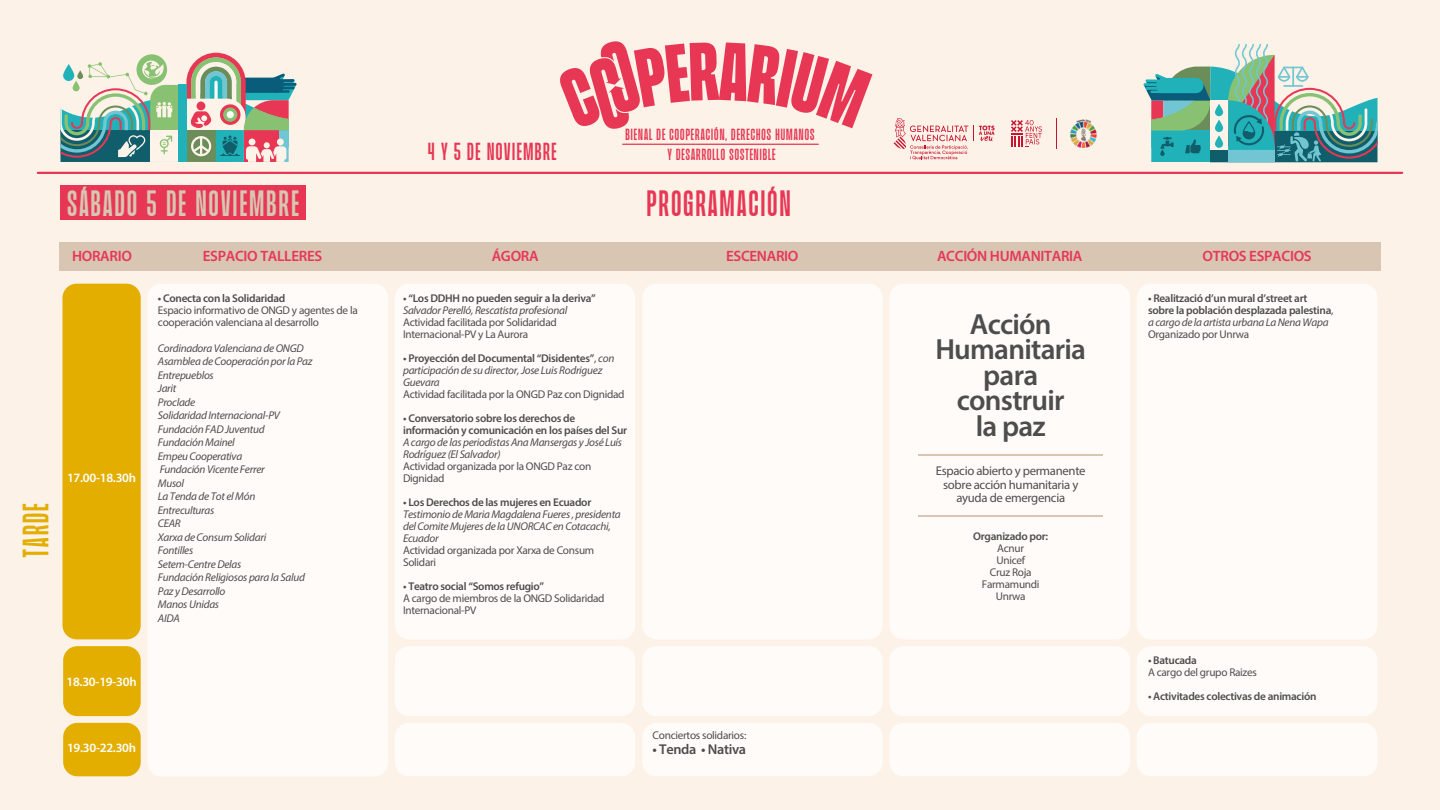
<style>
.page{position:relative;width:1440px;height:810px;background:#fcf2e7}
.page>*{position:absolute;margin:0;border:0;box-sizing:border-box;transform-origin:0 0}
.t1{font:40.05px "Beni";letter-spacing:.06em;color:#d8c5b2}
.t2{font:40.05px "Beni";letter-spacing:.06em;color:#e73755}
.t3{font:40.05px "Beni";letter-spacing:.06em;color:#e3ae00}
.t4{font:600 29.25px/25.5px "Myriad Pro";letter-spacing:-.025em;color:#4d4d4d;text-align:center}
.t5{font:27px "Beni";letter-spacing:.06em;color:#e73755}
.t6{font:17.7px "Beni";letter-spacing:.06em;color:#e73755}
.t7{font:600 15px "Myriad Pro";letter-spacing:-.02em;color:#e73755}
.t8{font:600 14.25px "Myriad Pro";letter-spacing:-.025em;color:#4d4d4d}
.t9{font:12.75px/13.5px "Myriad Pro";letter-spacing:-.025em;color:#4d4d4d;text-align:center}
.t10{font:600 12.75px "Myriad Pro";letter-spacing:-.02em;color:#fff}
.t11{font:italic 11.25px/13.5px "Myriad Pro";letter-spacing:-.025em;color:#4d4d4d}
.t12{font:11.25px/12px "Myriad Pro";letter-spacing:-.025em;color:#4d4d4d}
.t13{font:600 11.25px/12px "Myriad Pro";letter-spacing:-.025em;color:#4d4d4d}
.s1{font-weight:600;font-style:normal}
.s2{font-style:normal}
.s3{font-weight:400}
.s4{font-weight:400;font-style:italic}
</style>
<div class="page">
<div style="left:62px;top:284px;width:79px;height:355px;background:#e3ae00;border-radius:14px"></div>
<div style="left:63px;top:646px;width:78px;height:70px;background:#e3ae00;border-radius:14px"></div>
<div style="left:63px;top:723px;width:78px;height:53px;background:#e3ae00;border-radius:14px"></div>
<div style="left:148px;top:284px;width:1229px;height:492px;background:#fffbf8"></div>
<hr style="left:38px;top:172px;width:1364px;height:2px;background:#e73755">
<div style="left:59px;top:242px;width:1322px;height:29px;background:#d8c5b2"></div>
<div style="left:60px;top:185px;width:246px;height:35px;background:#e73755"></div>
<svg style="left:1143px;top:44px;width:235px;height:118px"></svg>
<svg style="left:60px;top:53px;width:237px;height:109px"></svg>
<svg style="left:1011px;top:120px;width:31px;height:27px"></svg>
<img style="left:1070px;top:120px;width:27px;height:27px">
<hr style="left:1057px;top:118px;width:1px;height:31px;background:#c81431">
<svg style="left:894px;top:118px;width:101px;height:42px"></svg>
<svg style="left:560px;top:41px;width:312px;height:88px"></svg>
<hr style="left:623px;top:144px;width:195px;height:1px;background:#e73755">
<hr style="left:918px;top:515px;width:185px;height:2px;background:#d8c5b2">
<hr style="left:918px;top:454px;width:185px;height:2px;background:#d8c5b2">
<h1 class="t3" style="left:19px;top:557px;width:55px;rotate:-90deg">TARDE</h1>
<h1 class="t1" style="left:67px;top:186px;width:233px">SÁBADO 5 DE NOVIEMBRE</h1>
<h3 class="t6" style="left:626px;top:127px;width:190px">BIENAL DE COOPERACIÓN, DERECHOS HUMANOS</h3>
<h3 class="t5" style="left:428px;top:140px;width:130px">4 Y 5 DE NOVIEMBRE</h3>
<h3 class="t6" style="left:668px;top:147px;width:109px">Y DESARROLLO SOSTENIBLE</h3>
<h1 class="t2" style="left:647px;top:186px;width:145px">PROGRAMACIÓN</h1>
<h3 class="t7" style="left:72px;top:246px;width:61px">HORARIO</h3>
<h3 class="t7" style="left:203px;top:246px;width:121px">ESPACIO TALLERES</h3>
<h3 class="t7" style="left:492px;top:246px;width:48px">ÁGORA</h3>
<h3 class="t7" style="left:726px;top:246px;width:74px">ESCENARIO</h3>
<h3 class="t7" style="left:937px;top:246px;width:147px">ACCIÓN HUMANITARIA</h3>
<h3 class="t7" style="left:1203px;top:246px;width:111px">OTROS ESPACIOS</h3>
<p class="t10" style="left:67px;top:469px;width:71px">17.00-18.30h</p>
<p class="t13" style="left:158px;top:292px;width:129px">• Conecta con la Solidaridad</p>
<p class="t12" style="left:158px;top:304px;width:201px">Espacio informativo de ONGD y agentes de la cooperación valenciana al desarrollo</p>
<p class="t11" style="left:158px;top:341px;width:156px">Cordinadora Valenciana de ONGD<br>Asamblea de Cooperación por la Paz<br>Entrepueblos<br>Jarit<br>Proclade<br>Solidaridad Internacional-PV<br>Fundación FAD Juventud<br>Fundación Mainel<br>Empeu Cooperativa<br>Fundación Vicente Ferrer<br>Musol<br>La Tenda de Tot el Món<br>Entreculturas<br>CEAR<br>Xarxa de Consum Solidari<br>Fontilles<br>Setem-Centre Delas<br>Fundación Religiosos para la Salud<br>Paz y Desarrollo<br>Manos Unidas<br>AIDA</p>
<p class="t10" style="left:67px;top:673px;width:72px">18.30-19-30h</p>
<p class="t10" style="left:67px;top:740px;width:71px">19.30-22.30h</p>
<p class="t13" style="left:403px;top:292px;width:194px">• “Los DDHH no pueden seguir a la deriva”</p>
<p class="t11" style="left:403px;top:303px;width:166px">Salvador Perelló, Rescatista profesional</p>
<p class="t12" style="left:403px;top:316px;width:155px">Actividad facilitada por Solidaridad<br>Internacional-PV y La Aurora</p>
<p class="t11" style="left:403px;top:352px;width:213px;line-height:12px"><span class="s1">• Proyección del Documental “Disidentes”</span><span class="s2">,</span> con participación de su director, Jose Luis Rodriguez<br>Guevara</p>
<p class="t12" style="left:403px;top:388px;width:223px">Actividad facilitada por la ONGD Paz con Dignidad</p>
<p class="t13" style="left:403px;top:412px;width:226px">• Conversatorio sobre los derechos de información y comunicación en los países del Sur</p>
<p class="t11" style="left:403px;top:436px;width:221px;line-height:12px">A cargo de las periodistas Ana Mansergas y José Luís<br>Rodríguez (El Salvador)</p>
<p class="t12" style="left:403px;top:460px;width:190px">Actividad organizada por la ONGD Paz con<br>Dignidad</p>
<p class="t13" style="left:403px;top:496px;width:190px">• Los Derechos de las mujeres en Ecuador</p>
<p class="t11" style="left:403px;top:508px;width:219px;line-height:12px">Testimonio de Maria Magdalena Fueres , presidenta del Comite Mujeres de la UNORCAC en Cotacachi,<br>Ecuador</p>
<p class="t12" style="left:403px;top:544px;width:193px">Actividad organizada por Xarxa de Consum<br>Solidari</p>
<p class="t13" style="left:403px;top:580px;width:143px">• Teatro social “Somos refugio”</p>
<p class="t12" style="left:403px;top:592px;width:203px">A cargo de miembros de la ONGD Solidaridad<br>Internacional-PV</p>
<p class="t12" style="left:653px;top:729px;width:95px">Conciertos solidarios:</p>
<p class="t8" style="left:653px;top:740px;width:95px">• Tenda • Nativa</p>
<h2 class="t4" style="left:935px;top:311px;width:152px">Acción<br>Humanitaria para construir<br>la paz</h2>
<p class="t9" style="left:936px;top:464px;width:151px">Espacio abierto y permanente sobre acción humanitaria y ayuda de emergencia</p>
<p class="t13" style="left:973px;top:530px;width:77px">Organizado por:</p>
<p class="t12" style="left:982px;top:542px;width:59px;text-align:center">Acnur<br>Unicef<br>Cruz Roja<br>Farmamundi<br>Unrwa</p>
<p class="t13" style="left:1148px;top:292px;width:187px">• Realització d’un mural d’street art sobre la población desplazada palestina<span class="s3">, </span><span class="s4">a cargo de la artista urbana La Nena Wapa</span></p>
<p class="t12" style="left:1148px;top:328px;width:103px">Organizado por Unrwa</p>
<p class="t13" style="left:1148px;top:654px;width:50px">• Batucada</p>
<p class="t12" style="left:1148px;top:666px;width:110px">A cargo del grupo Raizes</p>
<p class="t13" style="left:1148px;top:690px;width:170px">• Activitades colectivas de animación</p>
</div>
